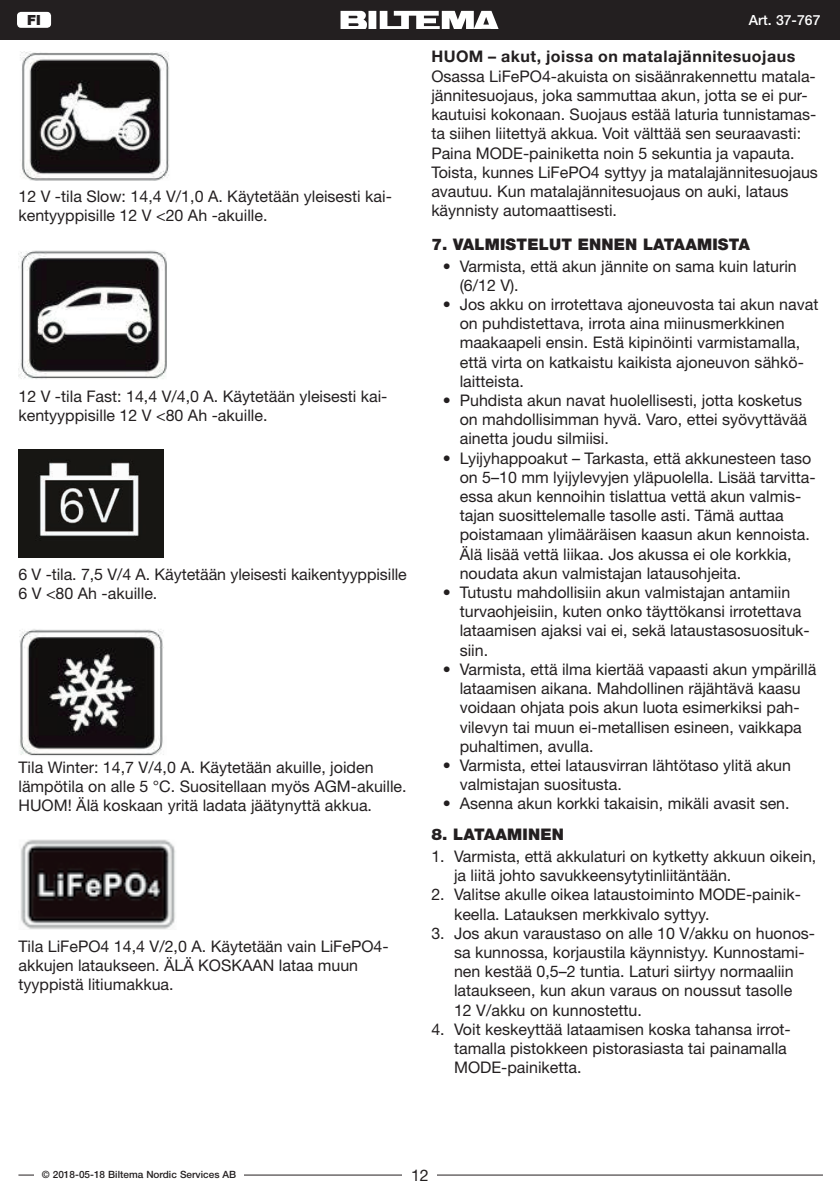
<style>
.page{position:relative;width:840px;height:1191px;background:#fff}
.page>*{position:absolute;margin:0;border:0;box-sizing:border-box;transform-origin:0 0}
.t1{font:16px/19.2px "Helvetica Neue LT Std";color:#231f20}
.t2{font:900 16px "Helvetica Neue LT Std";letter-spacing:.01em;color:#231f20}
.t3{font:700 16px "Helvetica Neue LT Std";letter-spacing:.03em;color:#231f20}
.t4{font:500 14px "Helvetica Neue LT Std";color:#fff}
.t5{font:900 14px "Helvetica Neue LT Std";color:#231f20}
.t6{font:500 10px "Helvetica Neue LT Std";color:#231f20}
</style>
<div class="page">
<hr style="left:18px;top:1174px;width:804px;height:1px;background:#231f20">
<div style="left:0;top:0;width:839px;height:40px;background:#231f20"></div>
<svg style="left:340px;top:11px;width:159px;height:18px"></svg>
<div style="left:403px;top:1166px;width:34px;height:17px;background:#fff"></div>
<div style="left:34px;top:1164px;width:210px;height:19px;background:#fff"></div>
<div style="left:17px;top:12px;width:34px;height:16px;background:#fff;border-radius:4px"></div>
<img style="left:20px;top:51px;width:149px;height:129px">
<img style="left:18px;top:250px;width:148px;height:129px">
<img style="left:18px;top:449px;width:145px;height:109px">
<img style="left:19px;top:629px;width:145px;height:127px">
<img style="left:21px;top:839px;width:154px;height:91px">
<p class="t5" style="left:27px;top:11px;width:15px">FI</p>
<p class="t1" style="left:18px;top:187px;width:375px">12 V -tila Slow: 14,4 V/1,0 A. Käytetään yleisesti kai&shy;kentyyppisille 12 V &lt;20 Ah -akuille.</p>
<p class="t1" style="left:18px;top:386px;width:370px">12 V -tila Fast: 14,4 V/4,0 A. Käytetään yleisesti kai&shy;kentyyppisille 12 V &lt;80 Ah -akuille.</p>
<p class="t1" style="left:18px;top:564px;width:390px">6 V -tila. 7,5 V/4 A. Käytetään yleisesti kaikentyyppisille<br>6 V &lt;80 Ah -akuille.</p>
<p class="t1" style="left:18px;top:757px;width:389px">Tila Winter: 14,7 V/4,0 A. Käytetään akuille, joiden lämpötila on alle 5 °C. Suositellaan myös AGM-akuille.<br>HUOM! Älä koskaan yritä ladata jäätynyttä akkua.</p>
<p class="t1" style="left:18px;top:936px;width:371px">Tila LiFePO4 14,4 V/2,0 A. Käytetään vain LiFePO4- akkujen lataukseen. ÄLÄ KOSKAAN lataa muun tyyppistä litiumakkua.</p>
<p class="t4" style="left:748px;top:11px;width:73px">Art. 37-767</p>
<p class="t3" style="left:431px;top:47px;width:365px">HUOM – akut, joissa on matalajännitesuojaus</p>
<p class="t1" style="left:431px;top:66px;width:388px">Osassa LiFePO4-akuista on sisäänrakennettu matala&shy;jännitesuojaus, joka sammuttaa akun, jotta se ei pur&shy;kautuisi kokonaan. Suojaus estää laturia tunnistamas&shy;ta siihen liitettyä akkua. Voit välttää sen seuraavasti:<br>Paina MODE-painiketta noin 5 sekuntia ja vapauta.<br>Toista, kunnes LiFePO4 syttyy ja matalajännitesuojaus avautuu. Kun matalajännitesuojaus on auki, lataus käynnisty automaattisesti.</p>
<p class="t2" style="left:431px;top:234px;width:320px">7. VALMISTELUT ENNEN LATAAMISTA</p>
<p class="t1" style="left:459px;top:256px;width:338px;text-indent:-17px">• Varmista, että akun jännite on sama kuin laturin (6/12 V).</p>
<p class="t1" style="left:459px;top:294px;width:360px;text-indent:-17px">• Jos akku on irrotettava ajoneuvosta tai akun navat on puhdistettava, irrota aina miinusmerkkinen maakaapeli ensin. Estä kipinöinti varmistamalla, että virta on katkaistu kaikista ajoneuvon sähkö&shy;laitteista.</p>
<p class="t1" style="left:459px;top:390px;width:349px;text-indent:-17px">• Puhdista akun navat huolellisesti, jotta kosketus on mahdollisimman hyvä. Varo, ettei syövyttävää ainetta joudu silmiisi.</p>
<p class="t1" style="left:459px;top:448px;width:357px;text-indent:-17px">• Lyijyhappoakut – Tarkasta, että akkunesteen taso on 5–10 mm lyijylevyjen yläpuolella. Lisää tarvitta&shy;essa akun kennoihin tislattua vettä akun valmis&shy;tajan suosittelemalle tasolle asti. Tämä auttaa poistamaan ylimääräisen kaasun akun kennoista.<br>Älä lisää vettä liikaa. Jos akussa ei ole korkkia, noudata akun valmistajan latausohjeita.</p>
<p class="t1" style="left:459px;top:582px;width:351px;text-indent:-17px">• Tutustu mahdollisiin akun valmistajan antamiin turvaohjeisiin, kuten onko täyttökansi irrotettava lataamisen ajaksi vai ei, sekä lataustasosuosituk&shy;siin.</p>
<p class="t1" style="left:459px;top:659px;width:358px;text-indent:-17px">• Varmista, että ilma kiertää vapaasti akun ympärillä lataamisen aikana. Mahdollinen räjähtävä kaasu voidaan ohjata pois akun luota esimerkiksi pah&shy;vilevyn tai muun ei-metallisen esineen, vaikkapa puhaltimen, avulla.</p>
<p class="t1" style="left:459px;top:755px;width:333px;text-indent:-17px">• Varmista, ettei latausvirran lähtötaso ylitä akun valmistajan suositusta.</p>
<p class="t1" style="left:442px;top:794px;width:348px">• Asenna akun korkki takaisin, mikäli avasit sen.</p>
<p class="t2" style="left:431px;top:824px;width:134px">8. LATAAMINEN</p>
<p class="t1" style="left:454px;top:846px;width:363px;text-indent:-23px">1. Varmista, että akkulaturi on kytketty akkuun oikein, ja liitä johto savukkeensytytinliitäntään.</p>
<p class="t1" style="left:454px;top:885px;width:348px;text-indent:-23px">2. Valitse akulle oikea lataustoiminto MODE-painik&shy;keella. Latauksen merkkivalo syttyy.</p>
<p class="t1" style="left:454px;top:923px;width:362px;text-indent:-23px">3. Jos akun varaustaso on alle 10 V/akku on huonos&shy;sa kunnossa, korjaustila käynnistyy. Kunnostami&shy;nen kestää 0,5–2 tuntia. Laturi siirtyy normaaliin lataukseen, kun akun varaus on noussut tasolle<br>12 V/akku on kunnostettu.</p>
<p class="t1" style="left:454px;top:1019px;width:338px;text-indent:-23px">4. Voit keskeyttää lataamisen koska tahansa irrot&shy;tamalla pistokkeen pistorasiasta tai painamalla<br>MODE-painiketta.</p>
<p class="t6" style="left:42px;top:1168px;width:196px">© 2018-05-18 Biltema Nordic Services AB</p>
<p class="t1" style="left:411px;top:1165px;width:19px">12</p>
</div>
